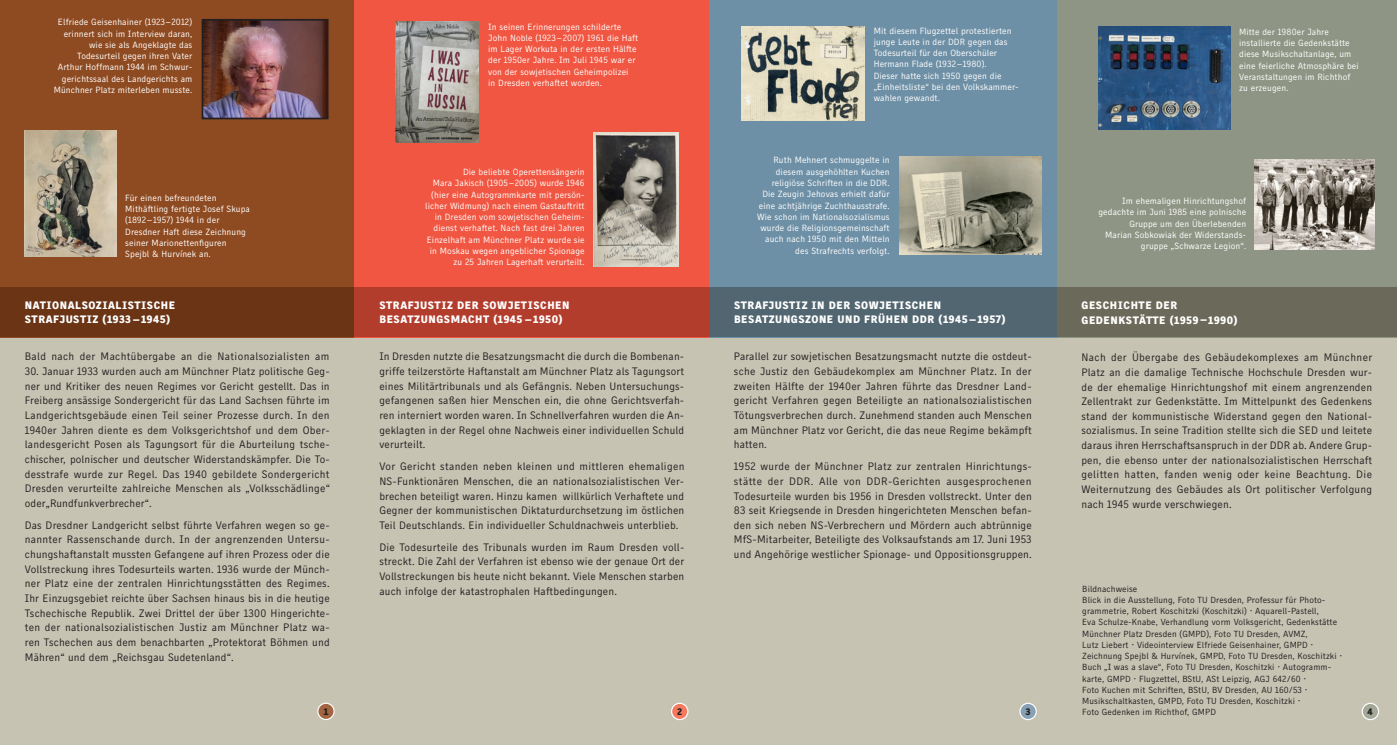
<style>
.page{position:relative;width:1397px;height:745px;background:#fff}
.page>*{position:absolute;margin:0;border:0;box-sizing:border-box;transform-origin:0 0}
.Bodytext__Skopex{font:10.75px/14.6px "Skopex Gothic";letter-spacing:.015em;color:#231f20;text-align:justify}
.H1___Main-Headline{font:900 10.75px/14.6px "Skopex Gothic";letter-spacing:.05em;color:#fff}
.BU_-_Captions__Skope{font:9.5px "Skopex Gothic Blk TF";color:#231f20}
.BU_-_Captions__Skope-2{font:9px/11.2px "Skopex Gothic";letter-spacing:.01em;color:#fff}
.BU_-_Captions__Skope-3{font:8.88px/11.2px "Skopex Gothic";letter-spacing:.01em;color:#231f20}
</style>
<div class="page">
<div style="left:0;top:337px;width:1396px;height:407px;background:#c7c3b3"></div>
<div style="left:1056px;top:0;width:340px;height:337px;background:#8f9584"></div>
<div style="left:709px;top:0;width:347px;height:337px;background:#6e90a6"></div>
<div style="left:0;top:0;width:354px;height:337px;background:#8e4a20"></div>
<div style="left:354px;top:0;width:355px;height:337px;background:#f05641"></div>
<svg style="left:0;top:287px;width:1396px;height:50px;background:#764f42"></svg>
<img style="left:205px;top:22px;width:120px;height:94px">
<div style="left:202px;top:19px;width:126px;height:100px;border:2px solid #231f20"></div>
<img style="left:899px;top:156px;width:142px;height:99px">
<img style="left:741px;top:27px;width:123px;height:93px">
<img style="left:25px;top:130px;width:91px;height:126px">
<img style="left:396px;top:22px;width:83px;height:120px">
<img style="left:593px;top:132px;width:85px;height:134px">
<img style="left:1098px;top:27px;width:132px;height:102px">
<img style="left:1254px;top:159px;width:120px;height:90px">
<div style="left:671px;top:702px;width:16px;height:17px;background:#f37a5f;border-radius:50%"></div>
<div style="left:671px;top:702px;width:17px;height:17px;border:1px solid #fff;border-radius:50%"></div>
<div style="left:1019px;top:702px;width:17px;height:17px;background:#87a0b5;border-radius:50%"></div>
<div style="left:1019px;top:702px;width:17px;height:17px;border:1px solid #fff;border-radius:50%"></div>
<svg style="left:1361px;top:702px;width:17px;height:17px"></svg>
<div style="left:1361px;top:702px;width:17px;height:17px;border:1px solid #fff;border-radius:50%"></div>
<div style="left:318px;top:702px;width:16px;height:17px;background:#a36541;border-radius:50%"></div>
<div style="left:317px;top:702px;width:17px;height:17px;border:1px solid #fff;border-radius:50%"></div>
<p class="BU_-_Captions__Skope-2" style="left:54px;top:16px;width:140px;text-align:right">Elfriede Geisenhainer (1923–2012) erinnert sich im Interview daran, wie sie als Angeklagte das<br>Todesurteil gegen ihren Vater<br>Arthur Hoffmann 1944 im Schwur&shy;gerichtssaal des Landgerichts am<br>Münchner Platz miterleben musste.</p>
<p class="BU_-_Captions__Skope-2" style="left:125px;top:192px;width:126px">Für einen befreundeten<br>Mithäftling fertigte Josef Skupa (1892–1957) 1944 in der<br>Dresdner Haft diese Zeichnung seiner Marionettenfiguren<br>Spejbl &amp; Hurvínek an.</p>
<p class="BU_-_Captions__Skope-2" style="left:488px;top:21px;width:151px">In seinen Erinnerungen schilderte John Noble (1923–2007) 1961 die Haft im Lager Workuta in der ersten Hälfte der 1950er Jahre. Im Juli 1945 war er von der sowjetischen Geheimpolizei<br>in Dresden verhaftet worden.</p>
<p class="BU_-_Captions__Skope-2" style="left:873px;top:25px;width:147px">Mit diesem Flugzettel protestierten junge Leute in der DDR gegen das<br>Todesurteil für den Oberschüler<br>Hermann Flade (1932–1980).<br>Dieser hatte sich 1950 gegen die „Einheitsliste“ bei den Volkskammer&shy;wahlen gewandt.</p>
<p class="BU_-_Captions__Skope-2" style="left:425px;top:166px;width:161px;text-align:right">Die beliebte Operettensängerin<br>Mara Jakisch (1905–2005) wurde 1946 (hier eine Autogrammkarte mit persön&shy;licher Widmung) nach einem Gastauftritt in Dresden vom sowjetischen Geheim&shy;dienst verhaftet. Nach fast drei Jahren Einzelhaft am Münchner Platz wurde sie in Moskau wegen angeblicher Spionage zu 25 Jahren Lagerhaft verurteilt.</p>
<p class="BU_-_Captions__Skope-2" style="left:757px;top:154px;width:134px;text-align:right">Ruth Mehnert schmuggelte in diesem ausgehöhlten Kuchen religiöse Schriften in die DDR.<br>Die Zeugin Jehovas erhielt dafür eine achtjährige Zuchthausstrafe.<br>Wie schon im Nationalsozialismus wurde die Religionsgemeinschaft auch nach 1950 mit den Mitteln des Strafrechts verfolgt.</p>
<p class="BU_-_Captions__Skope-2" style="left:1238px;top:26px;width:121px">Mitte der 1980er Jahre installierte die Gedenkstätte diese Musikschaltanlage, um eine feierliche Atmosphäre bei<br>Veranstaltungen im Richthof zu erzeugen.</p>
<p class="BU_-_Captions__Skope-2" style="left:1098px;top:195px;width:149px;text-align:right">Im ehemaligen Hinrichtungshof gedachte im Juni 1985 eine polnische<br>Gruppe um den Überlebenden<br>Marian Sobkowiak der Widerstands&shy;gruppe „Schwarze Legion“.</p>
<p class="H1___Main-Headline" style="left:734px;top:297px;width:273px">STRAFJUSTIZ IN DER SOWJETISCHEN<br>BESATZUNGSZONE UND FRÜHEN DDR (1945 –1957)</p>
<p class="Bodytext__Skopex" style="left:733px;top:349px;width:299px">Parallel zur sowjetischen Besatzungsmacht nutzte die ostdeut&shy;sche Justiz den Gebäudekomplex am Münchner Platz. In der zweiten Hälfte der 1940er Jahren führte das Dresdner Land&shy;gericht Verfahren gegen Beteiligte an nationalsozialistischen Tötungsverbrechen durch. Zunehmend standen auch Menschen am Münchner Platz vor Gericht, die das neue Regime bekämpft hatten.</p>
<p class="Bodytext__Skopex" style="left:733px;top:458px;width:299px;text-align:left">1952 wurde der Münchner Platz zur zentralen Hinrichtungs&shy;stätte der DDR. Alle von DDR-Gerichten ausgesprochenen Todesurteile wurden bis 1956 in Dresden vollstreckt. Unter den 83 seit Kriegsende in Dresden hingerichteten Menschen befan&shy;den sich neben NS-Verbrechern und Mördern auch abtrünnige MfS-Mitarbeiter, Beteiligte des Volksaufstands am 17. Juni 1953 und Angehörige westlicher Spionage- und Oppositionsgruppen.</p>
<p class="H1___Main-Headline" style="left:25px;top:297px;width:152px">NATIONALSOZIALISTISCHE<br>STRAFJUSTIZ (1933 –1945)</p>
<p class="Bodytext__Skopex" style="left:25px;top:349px;width:306px">Bald nach der Machtübergabe an die Nationalsozialisten am</p>
<p class="Bodytext__Skopex" style="left:25px;top:363px;width:306px">30. Januar 1933 wurden auch am Münchner Platz politische Geg&shy;ner und Kritiker des neuen Regimes vor Gericht gestellt. Das in Freiberg ansässige Sondergericht für das Land Sachsen führte im Landgerichtsgebäude einen Teil seiner Prozesse durch. In den 1940er Jahren diente es dem Volksgerichtshof und dem Ober&shy;landesgericht Posen als Tagungsort für die Aburteilung tsche&shy;chischer, polnischer und deutscher Widerstandskämpfer. Die To&shy;desstrafe wurde zur Regel. Das 1940 gebildete Sondergericht Dresden verurteilte zahlreiche Menschen als „Volksschädlinge“ oder„Rundfunkverbrecher“.</p>
<p class="Bodytext__Skopex" style="left:25px;top:517px;width:306px">Das Dresdner Landgericht selbst führte Verfahren wegen so ge&shy;nannter Rassenschande durch. In der angrenzenden Untersu&shy;chungshaftanstalt mussten Gefangene auf ihren Prozess oder die Vollstreckung ihres Todesurteils warten. 1936 wurde der Münch&shy;ner Platz eine der zentralen Hinrichtungsstätten des Regimes.<br>Ihr Einzugsgebiet reichte über Sachsen hinaus bis in die heutige Tschechische Republik. Zwei Drittel der über 1300 Hingerichte&shy;ten der nationalsozialistischen Justiz am Münchner Platz wa&shy;ren Tschechen aus dem benachbarten „Protektorat Böhmen und Mähren“ und dem „Reichsgau Sudetenland“.</p>
<p class="H1___Main-Headline" style="left:379px;top:297px;width:192px">STRAFJUSTIZ DER SOWJETISCHEN<br>BESATZUNGSMACHT (1945 –1950)</p>
<p class="Bodytext__Skopex" style="left:379px;top:349px;width:306px">In Dresden nutzte die Besatzungsmacht die durch die Bombenan&shy;griffe teilzerstörte Haftanstalt am Münchner Platz als Tagungsort eines Militärtribunals und als Gefängnis. Neben Untersuchungs&shy;gefangenen saßen hier Menschen ein, die ohne Gerichtsverfah&shy;ren interniert worden waren. In Schnellverfahren wurden die An&shy;geklagten in der Regel ohne Nachweis einer individuellen Schuld verurteilt.</p>
<p class="Bodytext__Skopex" style="left:379px;top:458px;width:306px">Vor Gericht standen neben kleinen und mittleren ehemaligen NS-Funktionären Menschen, die an nationalsozialistischen Ver&shy;brechen beteiligt waren. Hinzu kamen willkürlich Verhaftete und Gegner der kommunistischen Diktaturdurchsetzung im östlichen Teil Deutschlands. Ein individueller Schuldnachweis unterblieb.</p>
<p class="Bodytext__Skopex" style="left:379px;top:539px;width:306px">Die Todesurteile des Tribunals wurden im Raum Dresden voll&shy;streckt. Die Zahl der Verfahren ist ebenso wie der genaue Ort der Vollstreckungen bis heute nicht bekannt. Viele Menschen starben auch infolge der katastrophalen Haftbedingungen.</p>
<p class="H1___Main-Headline" style="left:1081px;top:298px;width:158px">GESCHICHTE DER<br>GEDENKSTÄTTE (1959–1990)</p>
<p class="Bodytext__Skopex" style="left:1081px;top:350px;width:292px;text-align:left">Nach der Übergabe des Gebäudekomplexes am Münchner Platz an die damalige Technische Hochschule Dresden wur&shy;de der ehemalige Hinrichtungshof mit einem angrenzenden Zellentrakt zur Gedenkstätte. Im Mittelpunkt des Gedenkens stand der kommunistische Widerstand gegen den National&shy;sozialismus. In seine Tradition stellte sich die SED und leitete daraus ihren Herrschaftsanspruch in der DDR ab. Andere Grup&shy;pen, die ebenso unter der nationalsozialistischen Herrschaft gelitten hatten, fanden wenig oder keine Beachtung. Die Weiternutzung des Gebäudes als Ort politischer Verfolgung nach 1945 wurde verschwiegen.</p>
<p class="BU_-_Captions__Skope-3" style="left:1082px;top:582px;width:56px">Bildnachweise</p>
<p class="BU_-_Captions__Skope-3" style="left:1082px;top:593px;width:261px">Blick in die Ausstellung, Foto TU Dresden, Professur für Photo&shy;grammetrie, Robert Koschitzki (Koschitzki) · Aquarell-Pastell,<br>Eva Schulze-Knabe, Verhandlung vorm Volksgericht, Gedenkstätte Münchner Platz Dresden (GMPD), Foto TU Dresden, AVMZ,<br>Lutz Liebert · Videointerview Elfriede Geisenhainer, GMPD · Zeichnung Spejbl &amp; Hurvínek, GMPD, Foto TU Dresden, Koschitzki · Buch „I was a slave“, Foto TU Dresden, Koschitzki · Autogramm&shy;karte, GMPD · Flugzettel, BStU, ASt Leipzig, AGJ 642/60 ·<br>Foto Kuchen mit Schriften, BStU, BV Dresden, AU 160/53 · Musikschaltkasten, GMPD, Foto TU Dresden, Koschitzki ·<br>Foto Gedenken im Richthof, GMPD</p>
<p class="BU_-_Captions__Skope" style="left:323px;top:705px;width:7px">1</p>
<p class="BU_-_Captions__Skope" style="left:677px;top:705px;width:7px">2</p>
<p class="BU_-_Captions__Skope" style="left:1025px;top:705px;width:7px">3</p>
<p class="BU_-_Captions__Skope" style="left:1367px;top:705px;width:7px">4</p>
</div>
